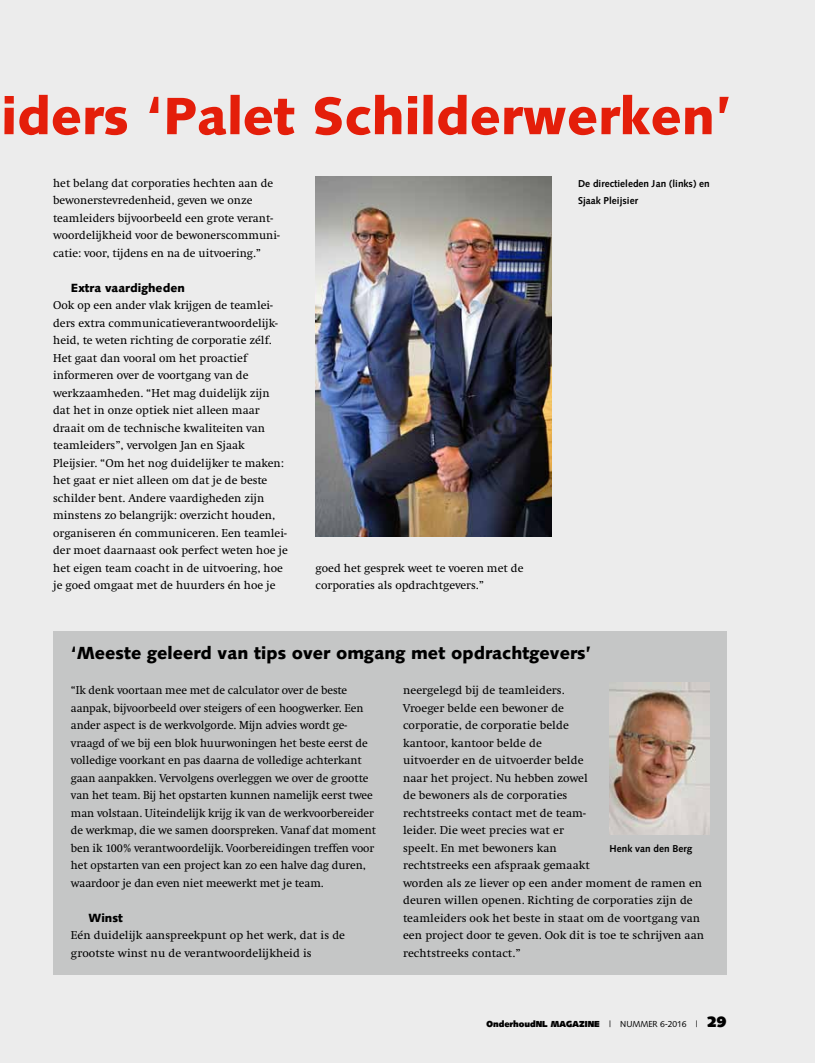
<style>
.page{position:relative;width:815px;height:1063px;background:#ececec}
.page>*{position:absolute;margin:0;border:0;box-sizing:border-box;transform-origin:0 0}
.t1{font:900 52.5px "Syntax";color:#e41e0a}
.t2{font:900 17.5px "Syntax";color:#000}
.t3{font:11.88px/17.5px "Swift";color:#000}
.t4{font:900 11.88px "Syntax";color:#000}
.t5{font:700 10px/17.5px "Syntax";color:#000}
.t6{font:900 8.75px "Syntax";letter-spacing:-.005em;color:#000}
.t7{font:8.75px "Syntax";letter-spacing:-.005em;color:#000}
.s1{font-weight:900;font-size:15px}
</style>
<div class="page">
<div style="left:53px;top:631px;width:673px;height:343px;background:#c5c6c6"></div>
<img style="left:610px;top:683px;width:100px;height:151px">
<img style="left:316px;top:176px;width:235px;height:360px">
<h1 class="t1" style="left:1px;top:85px;width:732px">iders ‘Palet Schilderwerken’</h1>
<p class="t3" style="left:53px;top:174px;width:228px">het belang dat corporaties hechten aan de bewonerstevredenheid, geven we onze teamleiders bijvoorbeeld een grote verant&shy;woordelijkheid voor de bewonerscommuni&shy;catie: voor, tijdens en na de uitvoering.”</p>
<p class="t4" style="left:71px;top:281px;width:116px">Extra vaardigheden</p>
<p class="t3" style="left:53px;top:297px;width:236px">Ook op een ander vlak krijgen de teamlei&shy;ders extra communicatieverantwoordelijk&shy;heid, te weten richting de corporatie zélf.<br>Het gaat dan vooral om het proactief informeren over de voortgang van de werkzaamheden. “Het mag duidelijk zijn dat het in onze optiek niet alleen maar draait om de technische kwaliteiten van teamleiders”, vervolgen Jan en Sjaak Pleijsier. “Om het nog duidelijker te maken: het gaat er niet alleen om dat je de beste schilder bent. Andere vaardigheden zijn minstens zo belangrijk: overzicht houden, organiseren én communiceren. Een teamlei&shy;der moet daarnaast ook perfect weten hoe je het eigen team coacht in de uitvoering, hoe je goed omgaat met de huurders én hoe je</p>
<p class="t3" style="left:316px;top:559px;width:209px">goed het gesprek weet te voeren met de corporaties als opdrachtgevers.”</p>
<p class="t5" style="left:578px;top:175px;width:133px">De directieleden Jan (links) en<br>Sjaak Pleijsier</p>
<h2 class="t2" style="left:71px;top:643px;width:522px">‘Meeste geleerd van tips over omgang met opdrachtgevers’</h2>
<p class="t3" style="left:71px;top:682px;width:307px">“Ik denk voortaan mee met de calculator over de beste aanpak, bijvoorbeeld over steigers of een hoogwerker. Een ander aspect is de werkvolgorde. Mijn advies wordt ge&shy;vraagd of we bij een blok huurwoningen het beste eerst de volledige voorkant en pas daarna de volledige achterkant gaan aanpakken. Vervolgens overleggen we over de grootte van het team. Bij het opstarten kunnen namelijk eerst twee man volstaan. Uiteindelijk krijg ik van de werkvoorbereider de werkmap, die we samen doorspreken. Vanaf dat moment ben ik 100% verantwoordelijk. Voorbereidingen treffen voor het opstarten van een project kan zo een halve dag duren, waardoor je dan even niet meewerkt met je team.</p>
<p class="t4" style="left:89px;top:911px;width:36px">Winst</p>
<p class="t3" style="left:71px;top:927px;width:276px">Eén duidelijk aanspreekpunt op het werk, dat is de grootste winst nu de verantwoordelijkheid is</p>
<p class="t3" style="left:403px;top:682px;width:303px">neergelegd bij de teamleiders.<br>Vroeger belde een bewoner de<br>corporatie, de corporatie belde<br>kantoor, kantoor belde de<br>uitvoerder en de uitvoerder belde<br>naar het project. Nu hebben zowel<br>de bewoners als de corporaties<br>rechtstreeks contact met de team-<br>leider. Die weet precies wat er<br>speelt. En met bewoners kan<br>rechtstreeks een afspraak gemaakt<br>worden als ze liever op een ander moment de ramen en deuren willen openen. Richting de corporaties zijn de teamleiders ook het beste in staat om de voortgang van een project door te geven. Ook dit is toe te schrijven aan rechtstreeks contact.”</p>
<p class="t5" style="left:610px;top:840px;width:84px">Henk van den Berg</p>
<p class="t6" style="left:487px;top:1018px;width:81px">OnderhoudNL MAGA</p>
<p class="t6" style="left:579px;top:1018px;width:16px">ZINE</p>
<p class="t7" style="left:609px;top:1019px;width:119px">| N UMMER 6-2016 | <span class="s1">29</span></p>
</div>
